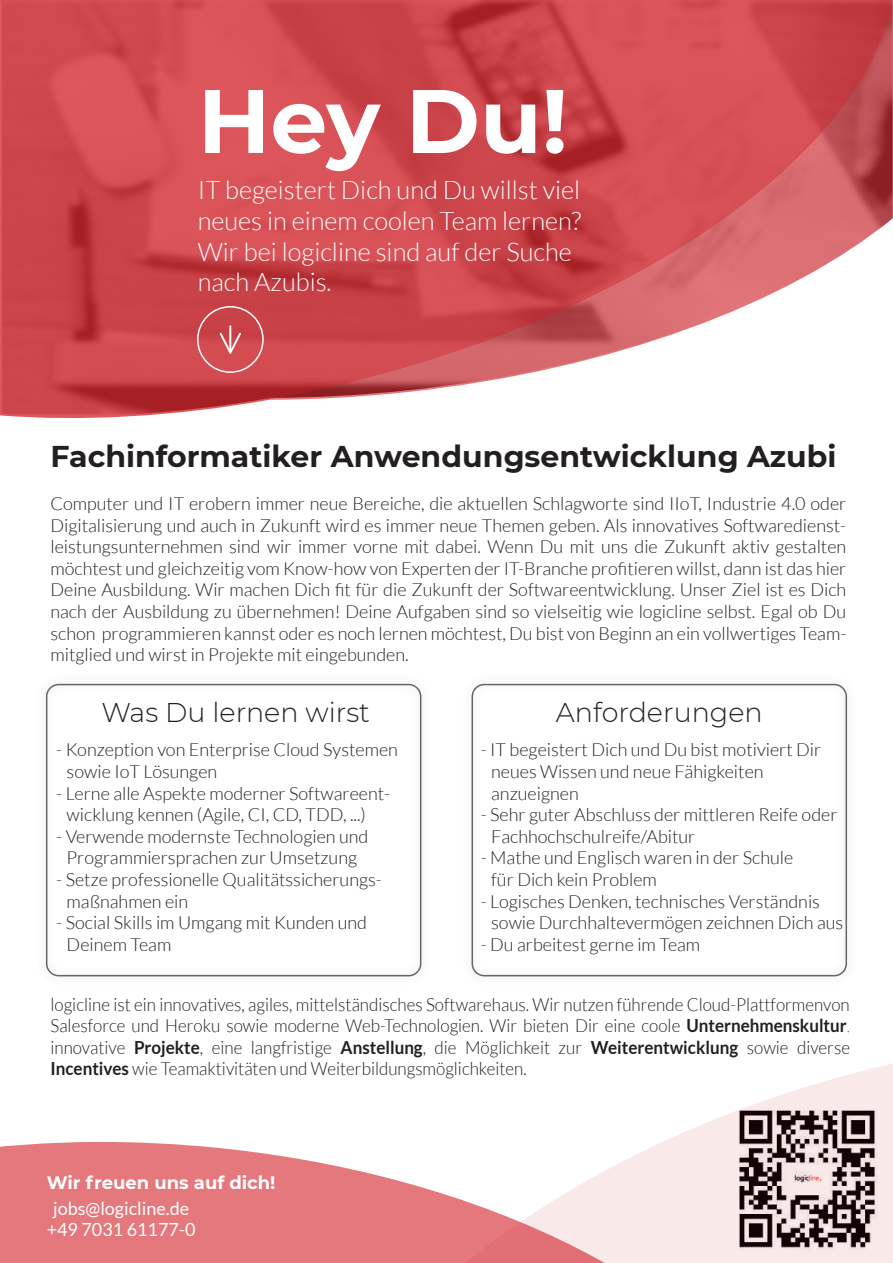
<style>
.page{position:relative;width:893px;height:1263px;background:#fff}
.page>*{position:absolute;margin:0;border:0;box-sizing:border-box;transform-origin:0 0}
.t1{font:700 90px "Montserrat";color:#fff}
.t2{font:700 30px "Montserrat";color:#231f20}
.t3{font:300 27px "Montserrat";color:#231f20}
.t4{font:300 25.5px/30.6px "Lato";color:#fff}
.t5{font:300 18px/21.6px "Lato";color:#231f20}
.t6{font:300 18px/21.6px "Lato";color:#231f20;text-align:justify;scale:.94 1}
.t7{font:18px/21.6px "Lato";color:#fff;text-align:center}
.t8{font:700 18px "Montserrat";color:#fff}
.s1{font-weight:700}
.s2{font-weight:100}
</style>
<div class="page">
<svg style="left:0;top:0;width:892px;height:418px;background:#d46166"></svg>
<svg style="left:663px;top:1064px;width:229px;height:199px"></svg>
<svg style="left:0;top:1142px;width:800px;height:121px;fill:#e4787c"></svg>
<div style="left:197px;top:306px;width:67px;height:67px;border:2px solid #fff;border-radius:50%"></div>
<svg style="left:219px;top:325px;width:22px;height:29px"></svg>
<img style="left:45px;top:683px;width:377px;height:294px">
<div style="left:46px;top:684px;width:375px;height:292px;border:2px solid #000001;border-radius:12px"></div>
<img style="left:474px;top:683px;width:374px;height:294px">
<div style="left:471px;top:684px;width:376px;height:292px;border:2px solid #000001;border-radius:12px"></div>
<h1 class="t1" style="left:198px;top:56px;width:372px">Hey Du!</h1>
<h3 class="t4" style="left:198px;top:175px;width:385px">IT begeistert Dich und Du willst viel neues in einem coolen Team lernen?<br>Wir bei logicline sind auf der Suche nach Azubis.</h3>
<h2 class="t2" style="left:50px;top:435px;width:787px">Fachinformatiker Anwendungsentwicklung Azubi</h2>
<p class="t5" style="left:50px;top:493px;width:797px;text-align:justify">Computer und IT erobern immer neue Bereiche, die aktuellen Schlagworte sind IIoT, Industrie 4.0 oder Digitalisierung und auch in Zukunft wird es immer neue Themen geben. Als innovatives Softwaredienst&shy;leistungsunternehmen sind wir immer vorne mit dabei. Wenn Du mit uns die Zukunft aktiv gestalten möchtest und gleichzeitig vom Know-how von Experten der IT-Branche profitieren willst, dann ist das hier Deine Ausbildung. Wir machen Dich fit für die Zukunft der Softwareentwicklung. Unser Ziel ist es Dich nach der Ausbildung zu übernehmen! Deine Aufgaben sind so vielseitig wie logicline selbst. Egal ob Du schon programmieren kannst oder es noch lernen möchtest, Du bist von Beginn an ein vollwertiges Team&shy;mitglied und wirst in Projekte mit eingebunden.</p>
<h3 class="t3" style="left:101px;top:694px;width:270px">Was Du lernen wirst</h3>
<p class="t5" style="left:67px;top:739px;width:333px;text-indent:-10px">- Konzeption von Enterprise Cloud Systemen sowie IoT Lösungen</p>
<p class="t5" style="left:67px;top:782px;width:325px;text-indent:-10px">- Lerne alle Aspekte moderner Softwareent&shy;wicklung kennen (Agile, CI, CD, TDD, ...)</p>
<p class="t5" style="left:56px;top:826px;width:314px;text-align:center">- Verwende modernste Technologien und<br>Programmiersprachen zur Umsetzung</p>
<p class="t5" style="left:67px;top:869px;width:317px;text-indent:-10px">- Setze professionelle Qualitätssicherungs&shy;maßnahmen ein</p>
<p class="t5" style="left:67px;top:912px;width:302px;text-indent:-10px">- Social Skills im Umgang mit Kunden und<br>Deinem Team</p>
<h3 class="t3" style="left:556px;top:694px;width:208px">Anforderungen</h3>
<p class="t5" style="left:491px;top:739px;width:332px;text-indent:-10px">- IT begeistert Dich und Du bist motiviert Dir neues Wissen und neue Fähigkeiten anzueignen</p>
<p class="t5" style="left:491px;top:804px;width:348px;text-indent:-10px">- Sehr guter Abschluss der mittleren Reife oder<br>Fachhochschulreife/Abitur</p>
<p class="t5" style="left:491px;top:847px;width:304px;text-indent:-10px">- Mathe und Englisch waren in der Schule für Dich kein Problem</p>
<p class="t5" style="left:491px;top:890px;width:354px;text-indent:-10px">- Logisches Denken, technisches Verständnis sowie Durchhaltevermögen zeichnen Dich aus</p>
<p class="t5" style="left:481px;top:934px;width:221px">- Du arbeitest gerne im Team</p>
<p class="t6" style="left:50px;top:993px;width:852px">logicline ist ein innovatives, agiles, mittelständisches Softwarehaus. Wir nutzen führende Cloud-Plattformenvon Salesforce und Heroku sowie moderne Web-Technologien. Wir bieten Dir eine coole <span class="s1">Unternehmenskultur</span><span class="s2">, </span>innovative <span class="s1">Projekte</span>, eine langfristige <span class="s1">Anstellung</span>, die Möglichkeit zur <span class="s1">Weiterentwicklung</span> sowie diverse <span class="s1">Incentives</span> wie Teamaktivitäten und Weiterbildungsmöglichkeiten.</p>
<p class="t8" style="left:47px;top:1169px;width:230px">Wir freuen uns auf dich!</p>
<p class="t7" style="left:47px;top:1197px;width:150px">jobs@logicline.de +49 7031 61177-0</p>
</div>
